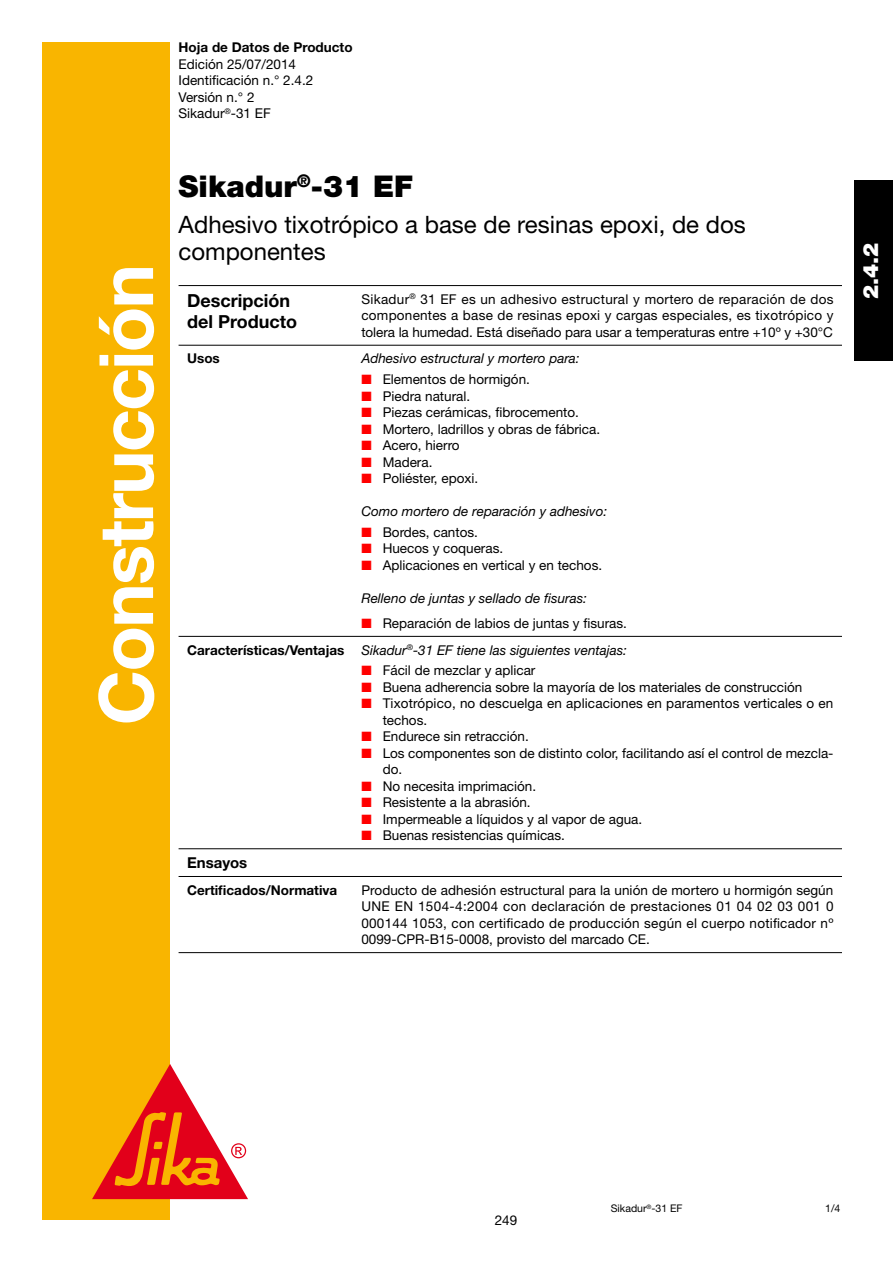
<style>
.page{position:relative;width:893px;height:1263px;background:#fff}
.page>*{position:absolute;margin:0;border:0;box-sizing:border-box;transform-origin:0 0}
.t1{font:700 75px "Helvetica Neue LT Std";letter-spacing:-.025em;color:#fff}
.t2{font:900 30px "Helvetica Neue LT Std";color:#000}
.t3{font:24px/27px "Helvetica Neue LT Std";color:#000}
.t4{font:900 21px "Helvetica Neue LT Std";color:#fff}
.t5{font:700 18px/21px "Helvetica Neue LT Std";color:#000}
.t6{font:700 15px "Helvetica Neue LT Std";color:#000}
.t7{font:13.5px/16.5px "Helvetica Neue LT Std";color:#000}
.t8{font:italic 13.5px "Helvetica Neue LT Std";color:#000}
.t9{font:700 13.5px "Helvetica Neue LT Std";color:#000}
.t10{font:10.5px "Helvetica Neue LT Std";color:#000}
.s1{color:#f00}
</style>
<div class="page">
<div style="left:42px;top:43px;width:128px;height:1177px;background:#f9b500"></div>
<svg style="left:92px;top:1064px;width:156px;height:135px"></svg>
<div style="left:855px;top:181px;width:38px;height:180px;background:#000"></div>
<hr style="left:179px;top:345px;width:663px;height:1px;background:#000">
<hr style="left:179px;top:636px;width:663px;height:1px;background:#000">
<hr style="left:179px;top:876px;width:663px;height:1px;background:#000">
<hr style="left:179px;top:285px;width:663px;height:1px;background:#000">
<hr style="left:179px;top:848px;width:663px;height:1px;background:#000">
<hr style="left:179px;top:952px;width:663px;height:1px;background:#000">
<h1 class="t1" style="left:100px;top:725px;width:463px;rotate:-90deg">Construcción</h1>
<p class="t9" style="left:179px;top:43px;width:176px">Hoja de Datos de Producto</p>
<p class="t7" style="left:179px;top:57px;width:136px">Edición 25/07/2014<br>Identificación n.° 2.4.2<br>Versión n.° 2<br>Sikadur<sup>®</sup>-31 EF</p>
<h2 class="t2" style="left:179px;top:176px;width:236px">Sikadur<sup>®</sup>-31 EF</h2>
<h3 class="t3" style="left:179px;top:213px;width:569px">Adhesivo tixotrópico a base de resinas epoxi, de dos componentes</h3>
<h3 class="t5" style="left:187px;top:292px;width:111px">Descripción del Producto</h3>
<p class="t7" style="left:361px;top:292px;width:473px;text-align:justify">Sikadur<sup>®</sup> 31 EF es un adhesivo estructural y mortero de reparación de dos componentes a base de resinas epoxi y cargas especiales, es tixotrópico y tolera la humedad. Está diseñado para usar a temperaturas entre +10º y +30°C</p>
<p class="t9" style="left:187px;top:354px;width:34px">Usos</p>
<p class="t8" style="left:361px;top:354px;width:220px">Adhesivo estructural y mortero para:</p>
<p class="t7" style="left:361px;top:372px;width:170px"><span class="s1">■</span> Elementos de hormigón.</p>
<p class="t7" style="left:361px;top:389px;width:110px"><span class="s1">■</span> Piedra natural.</p>
<p class="t7" style="left:361px;top:405px;width:219px"><span class="s1">■</span> Piezas cerámicas, fibrocemento.</p>
<p class="t7" style="left:361px;top:422px;width:240px"><span class="s1">■</span> Mortero, ladrillos y obras de fábrica.</p>
<p class="t7" style="left:361px;top:438px;width:100px"><span class="s1">■</span> Acero, hierro</p>
<p class="t7" style="left:361px;top:455px;width:73px"><span class="s1">■</span> Madera.</p>
<p class="t7" style="left:361px;top:471px;width:118px"><span class="s1">■</span> Poliéster, epoxi.</p>
<p class="t8" style="left:361px;top:506px;width:247px">Como mortero de reparación y adhesivo:</p>
<p class="t7" style="left:361px;top:525px;width:118px"><span class="s1">■</span> Bordes, cantos.</p>
<p class="t7" style="left:361px;top:542px;width:143px"><span class="s1">■</span> Huecos y coqueras.</p>
<p class="t7" style="left:361px;top:558px;width:242px"><span class="s1">■</span> Aplicaciones en vertical y en techos.</p>
<p class="t8" style="left:361px;top:593px;width:227px">Relleno de juntas y sellado de fisuras:</p>
<p class="t7" style="left:361px;top:616px;width:267px"><span class="s1">■</span> Reparación de labios de juntas y fisuras.</p>
<p class="t9" style="left:187px;top:645px;width:159px">Características/Ventajas</p>
<p class="t8" style="left:361px;top:645px;width:267px">Sikadur<sup>®</sup>-31 EF tiene las siguientes ventajas:</p>
<p class="t7" style="left:361px;top:664px;width:175px"><span class="s1">■</span> Fácil de mezclar y aplicar</p>
<p class="t7" style="left:361px;top:680px;width:442px"><span class="s1">■</span> Buena adherencia sobre la mayoría de los materiales de construcción</p>
<p class="t7" style="left:383px;top:697px;width:452px;text-indent:-21px"><span class="s1">■</span> Tixotrópico, no descuelga en aplicaciones en paramentos verticales o en techos.</p>
<p class="t7" style="left:361px;top:730px;width:169px"><span class="s1">■</span> Endurece sin retracción.</p>
<p class="t7" style="left:383px;top:746px;width:452px;text-indent:-21px"><span class="s1">■</span> Los componentes son de distinto color, facilitando así el control de mezcla&shy;do.</p>
<p class="t7" style="left:361px;top:779px;width:176px"><span class="s1">■</span> No necesita imprimación.</p>
<p class="t7" style="left:361px;top:796px;width:171px"><span class="s1">■</span> Resistente a la abrasión.</p>
<p class="t7" style="left:361px;top:812px;width:282px"><span class="s1">■</span> Impermeable a líquidos y al vapor de agua.</p>
<p class="t7" style="left:361px;top:829px;width:205px"><span class="s1">■</span> Buenas resistencias químicas.</p>
<p class="t6" style="left:187px;top:857px;width:62px">Ensayos</p>
<p class="t9" style="left:187px;top:885px;width:152px">Certificados/Normativa</p>
<p class="t7" style="left:361px;top:883px;width:473px;text-align:justify">Producto de adhesión estructural para la unión de mortero u hormigón según UNE EN 1504-4:2004 con declaración de prestaciones 01 04 02 03 001 0<br>000144 1053, con certificado de producción según el cuerpo notificador nº 0099-CPR-B15-0008, provisto del marcado CE.</p>
<h3 class="t4" style="left:863px;top:299px;width:58px;rotate:-90deg">2.4.2</h3>
<p class="t7" style="left:495px;top:1213px;width:24px">249</p>
<p class="t10" style="left:611px;top:1205px;width:73px">Sikadur<sup>®</sup>-31 EF</p>
<p class="t10" style="left:825px;top:1205px;width:17px">1/4</p>
</div>
